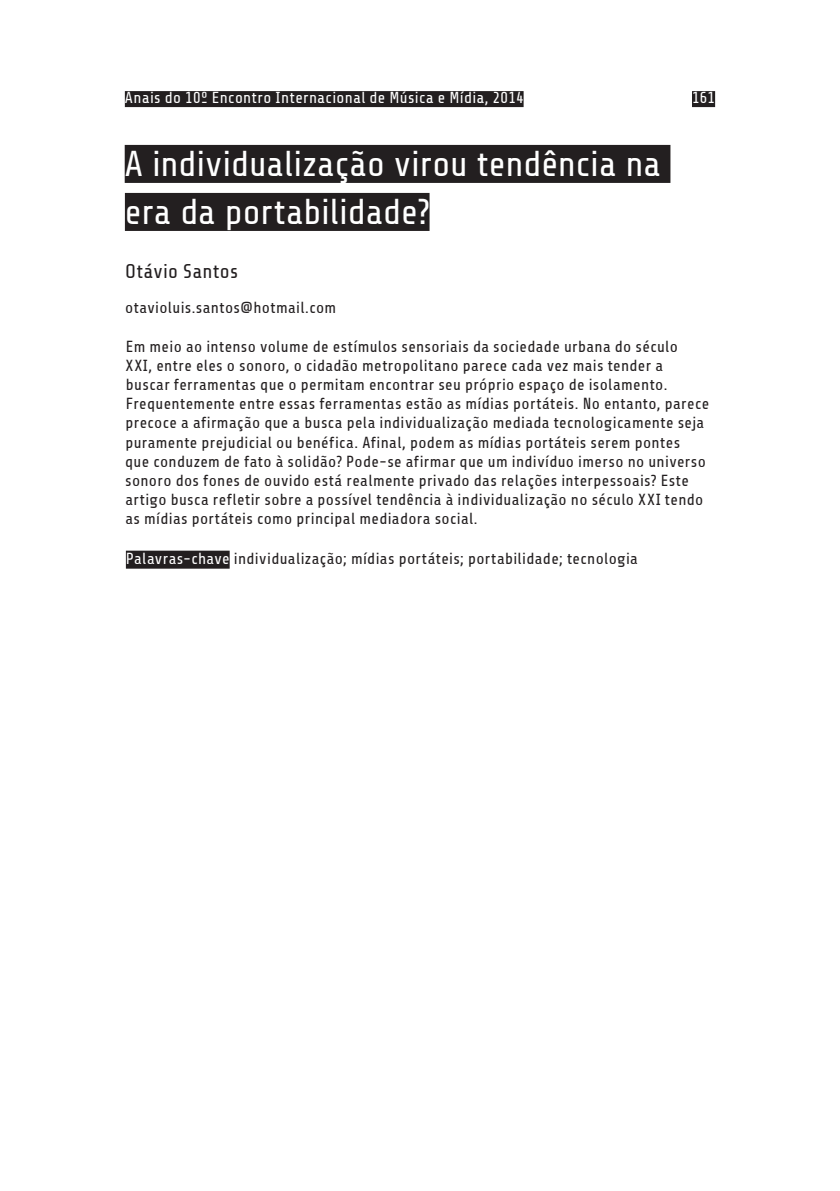
<style>
.page{position:relative;width:840px;height:1191px;background:#fff}
.page>*{position:absolute;margin:0;border:0;box-sizing:border-box;transform-origin:0 0}
.t1{font:36px/48px "Share Tech";letter-spacing:.005em;color:#fff}
.t2{font:20px "Share Tech";letter-spacing:.025em;color:#231f20}
.t3{font:16px/19.2px "Share";letter-spacing:.02em;color:#231f20}
.t4{font:16px "Share Tech";letter-spacing:.025em;color:#fff}
.s1{color:#fff}
</style>
<div class="page">
<div style="left:691px;top:91px;width:23px;height:16px;background:#231f20"></div>
<div style="left:125px;top:91px;width:398px;height:16px;background:#231f20"></div>
<div style="left:125px;top:145px;width:545px;height:38px;background:#231f20"></div>
<div style="left:125px;top:193px;width:304px;height:38px;background:#231f20"></div>
<div style="left:126px;top:550px;width:103px;height:18px;background:#231f20"></div>
<p class="t4" style="left:125px;top:89px;width:400px">Anais do 10º Encontro Internacional de Música e Mídia, 2014</p>
<p class="t4" style="left:691px;top:89px;width:25px">161</p>
<h1 class="t1" style="left:125px;top:140px;width:537px">A individualização virou tendência na era da portabilidade?</h1>
<p class="t2" style="left:125px;top:260px;width:114px">Otávio Santos</p>
<p class="t3" style="left:125px;top:298px;width:212px">otavioluis.santos@hotmail.com</p>
<p class="t3" style="left:125px;top:337px;width:585px">Em meio ao intenso volume de estímulos sensoriais da sociedade urbana do século<br>XXI, entre eles o sonoro, o cidadão metropolitano parece cada vez mais tender a buscar ferramentas que o permitam encontrar seu próprio espaço de isolamento.<br>Frequentemente entre essas ferramentas estão as mídias portáteis. No entanto, parece precoce a afirmação que a busca pela individualização mediada tecnologicamente seja puramente prejudicial ou benéfica. Afinal, podem as mídias portáteis serem pontes<br>que conduzem de fato à solidão? Pode-se afirmar que um indivíduo imerso no universo sonoro dos fones de ouvido está realmente privado das relações interpessoais? Este artigo busca refletir sobre a possível tendência à individualização no século XXI tendo as mídias portáteis como principal mediadora social.</p>
<p class="t3" style="left:126px;top:549px;width:513px"><span class="s1">Palavras-chave</span> individualização; mídias portáteis; portabilidade; tecnologia</p>
</div>
